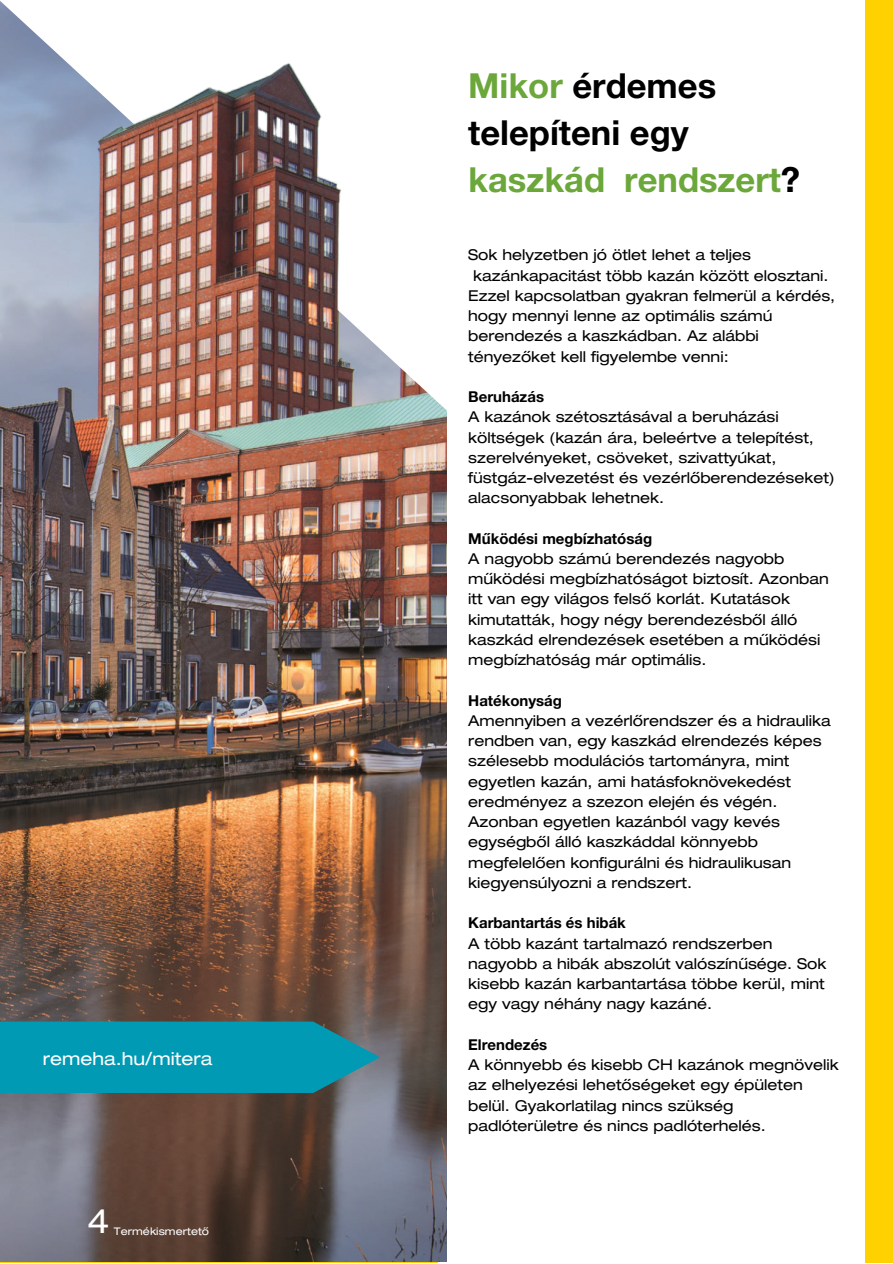
<style>
.page{position:relative;width:893px;height:1264px;background:#fff}
.page>*{position:absolute;margin:0;border:0;box-sizing:border-box;transform-origin:0 0}
.t1{font:700 34.5px/47.2px "Helvetica Neue LT Pro";color:#6ba73a}
.t2{font:expanded 33px "Helvetica Neue LT Pro";color:#fff}
.t3{font:expanded 18px "Helvetica Neue LT Pro";color:#fff}
.t4{font:expanded 15px/20.2px "Helvetica Neue LT Pro";color:#000}
.t5{font:700 15px "Helvetica Neue LT Pro";color:#000}
.t6{font:expanded 10.5px "Helvetica Neue LT Pro";letter-spacing:.005em;color:#fff}
.s1{color:#000}
</style>
<div class="page">
<div style="left:0;top:0;width:892px;height:1262px;background:#ffd100"></div>
<div style="left:438px;top:0;width:426px;height:1262px;background:#fff"></div>
<img style="left:0;top:222px;width:446px;height:1039px">
<img style="left:127px;top:222px;width:320px;height:204px">
<img style="left:0;top:170px;width:81px;height:52px">
<div style="left:209px;top:0;width:268px;height:222px;background:#fff"></div>
<svg style="left:0;top:0;width:81px;height:170px"></svg>
<img style="left:81px;top:0;width:270px;height:321px">
<svg style="left:0;top:1021px;width:380px;height:71px"></svg>
<p class="t3" style="left:43px;top:1052px;width:171px">remeha.hu/mitera</p>
<p class="t2" style="left:87px;top:1209px;width:24px">4</p>
<p class="t6" style="left:114px;top:1227px;width:97px">Termékismertető</p>
<p class="t1" style="left:468px;top:67px;width:333px">Mikor <span class="s1">érdemes telepíteni egy </span>kaszkád rendszert<span class="s1">?</span></p>
<p class="t4" style="left:468px;top:247px;width:284px">Sok helyzetben jó ötlet lehet a teljes</p>
<p class="t4" style="left:473px;top:267px;width:357px">kazánkapacitást több kazán között elosztani.</p>
<p class="t4" style="left:468px;top:287px;width:368px">Ezzel kapcsolatban gyakran felmerül a kérdés,</p>
<p class="t4" style="left:468px;top:308px;width:306px">hogy mennyi lenne az optimális számú</p>
<p class="t4" style="left:468px;top:328px;width:292px">berendezés a kaszkádban. Az alábbi</p>
<p class="t4" style="left:468px;top:348px;width:262px">tényezőket kell figyelembe venni:</p>
<p class="t5" style="left:468px;top:391px;width:77px">Beruházás</p>
<p class="t4" style="left:468px;top:409px;width:368px">A kazánok szétosztásával a beruházási költségek (kazán ára, beleértve a telepítést, szerelvényeket, csöveket, szivattyúkat, füstgáz-elvezetést és vezérlőberendezéseket) alacsonyabbak lehetnek.</p>
<p class="t5" style="left:468px;top:533px;width:185px">Működési megbízhatóság</p>
<p class="t4" style="left:468px;top:550px;width:362px">A nagyobb számú berendezés nagyobb működési megbízhatóságot biztosít. Azonban itt van egy világos felső korlát. Kutatások kimutatták, hogy négy berendezésből álló kaszkád elrendezések esetében a működési megbízhatóság már optimális.</p>
<p class="t5" style="left:468px;top:695px;width:95px">Hatékonyság</p>
<p class="t4" style="left:468px;top:712px;width:364px">Amennyiben a vezérlőrendszer és a hidraulika rendben van, egy kaszkád elrendezés képes szélesebb modulációs tartományra, mint egyetlen kazán, ami hatásfoknövekedést eredményez a szezon elején és végén.<br>Azonban egyetlen kazánból vagy kevés egységből álló kaszkáddal könnyebb megfelelően konfigurálni és hidraulikusan kiegyensúlyozni a rendszert.</p>
<p class="t5" style="left:468px;top:917px;width:159px">Karbantartás és hibák</p>
<p class="t4" style="left:468px;top:935px;width:359px">A több kazánt tartalmazó rendszerben nagyobb a hibák abszolút valószínűsége. Sok kisebb kazán karbantartása többe kerül, mint egy vagy néhány nagy kazáné.</p>
<p class="t5" style="left:468px;top:1039px;width:81px">Elrendezés</p>
<p class="t4" style="left:468px;top:1056px;width:372px">A könnyebb és kisebb CH kazánok megnövelik az elhelyezési lehetőségeket egy épületen belül. Gyakorlatilag nincs szükség padlóterületre és nincs padlóterhelés.</p>
</div>
